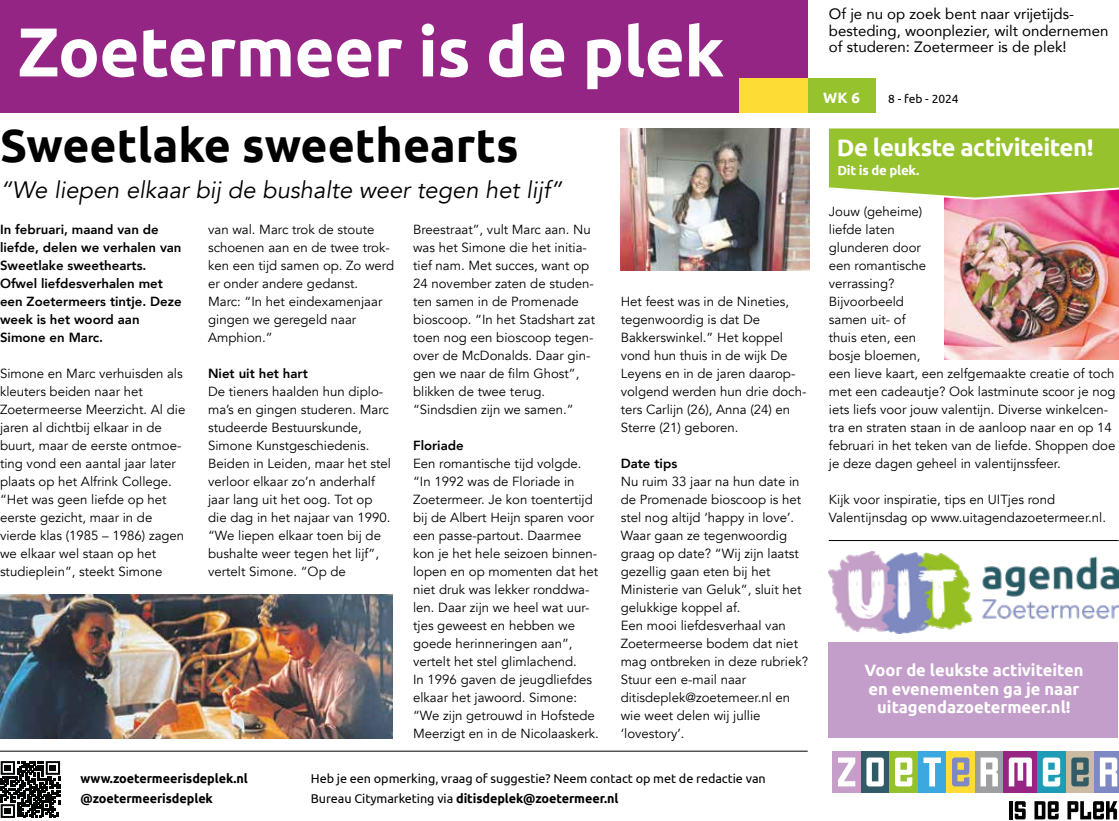
<style>
.page{position:relative;width:1119px;height:821px;background:#fff}
.page>*{position:absolute;margin:0;border:0;box-sizing:border-box;transform-origin:0 0}
.t1{font:700 69px "Ubuntu";letter-spacing:-.01em;color:#fff}
.t2{font:700 46.5px "Ubuntu";color:#000}
.t3{font:700 24px "Ubuntu";letter-spacing:-.02em;color:#fff}
.t4{font:italic 23.7px "Avenir";color:#000}
.t5{font:700 16.5px/18.3px "Ubuntu";color:#fff;text-align:center}
.t6{font:15px/16.5px "Avenir";color:#000}
.t7{font:700 15px "Ubuntu";color:#fff}
.t8{font:13.2px/18px "Avenir Book 2";color:#000}
.t9{font:800 13.2px/18px "Avenir";color:#000}
.t10{font:13.2px "Avenir";color:#000}
.t11{font:700 13.2px "Ubuntu";letter-spacing:-.02em;color:#fff}
.t12{font:12.75px/19.5px "Ubuntu";letter-spacing:-.005em;color:#000}
.t13{font:700 12.75px/19.5px "Ubuntu";letter-spacing:-.005em;color:#000}
.t14{font:12px "Ubuntu";color:#000}
.s1{font-weight:700}
</style>
<div class="page">
<hr style="left:828px;top:540px;width:290px;height:1px;background:#000">
<div style="left:828px;top:642px;width:289px;height:96px;background:#c49eca"></div>
<img style="left:828px;top:551px;width:289px;height:82px">
<img style="left:944px;top:200px;width:174px;height:160px">
<svg style="left:828px;top:128px;width:290px;height:72px;background:#a1c342"></svg>
<div style="left:832px;top:751px;width:28px;height:41px;background:#c59fca"></div>
<div style="left:860px;top:751px;width:29px;height:41px;background:#315b67"></div>
<div style="left:889px;top:751px;width:28px;height:41px;background:#94c12d"></div>
<div style="left:917px;top:751px;width:29px;height:41px;background:#3ca8df"></div>
<div style="left:946px;top:751px;width:28px;height:41px;background:#ffdc34"></div>
<div style="left:974px;top:751px;width:29px;height:41px;background:#9e9da0"></div>
<div style="left:1003px;top:751px;width:34px;height:41px;background:#962584"></div>
<div style="left:1037px;top:751px;width:28px;height:41px;background:#1d9cb7"></div>
<div style="left:1065px;top:751px;width:29px;height:41px;background:#cbbba3"></div>
<div style="left:1094px;top:751px;width:24px;height:41px;background:#7e88c3"></div>
<svg style="left:866px;top:757px;width:17px;height:29px"></svg>
<svg style="left:923px;top:757px;width:17px;height:29px"></svg>
<svg style="left:980px;top:757px;width:17px;height:29px"></svg>
<svg style="left:1099px;top:757px;width:18px;height:29px"></svg>
<svg style="left:1008px;top:757px;width:23px;height:29px"></svg>
<svg style="left:895px;top:757px;width:17px;height:29px"></svg>
<svg style="left:952px;top:757px;width:17px;height:29px"></svg>
<svg style="left:1042px;top:757px;width:17px;height:29px"></svg>
<svg style="left:1071px;top:757px;width:17px;height:29px"></svg>
<svg style="left:1009px;top:801px;width:3px;height:18px"></svg>
<svg style="left:1014px;top:801px;width:11px;height:18px"></svg>
<svg style="left:1034px;top:801px;width:24px;height:18px"></svg>
<svg style="left:1067px;top:801px;width:50px;height:18px"></svg>
<svg style="left:838px;top:757px;width:17px;height:29px"></svg>
<svg style="left:0;top:761px;width:61px;height:57px;fill:#010202"></svg>
<hr style="left:0;top:750px;width:807px;height:1px;background:#000">
<div style="left:0;top:0;width:807px;height:112px;background:#952584"></div>
<div style="left:806px;top:78px;width:69px;height:34px;background:#95c22d"></div>
<div style="left:738px;top:78px;width:69px;height:34px;background:#fedc36"></div>
<img style="left:620px;top:128px;width:189px;height:142px">
<img style="left:0;top:594px;width:392px;height:144px">
<h1 class="t1" style="left:17px;top:10px;width:708px">Zoetermeer is de plek</h1>
<h2 class="t2" style="left:0;top:117px;width:520px">Sweetlake sweethearts</h2>
<h3 class="t4" style="left:0;top:176px;width:564px">“We liepen elkaar bij de bushalte weer tegen het lijf”</h3>
<p class="t9" style="left:0;top:220px;width:183px">In februari, maand van de liefde, delen we verhalen van<br>Sweetlake sweethearts.<br>Ofwel liefdesverhalen met een Zoetermeers tintje. Deze week is het woord aan<br>Simone en Marc.</p>
<p class="t8" style="left:0;top:365px;width:187px">Simone en Marc verhuisden als kleuters beiden naar het<br>Zoetermeerse Meerzicht. Al die jaren al dichtbij elkaar in de buurt, maar de eerste ontmoe&shy;ting vond een aantal jaar later plaats op het Alfrink College. “Het was geen liefde op het eerste gezicht, maar in de vierde klas (1985 – 1986) zagen we elkaar wel staan op het studieplein”, steekt Simone</p>
<p class="t8" style="left:208px;top:221px;width:187px">van wal. Marc trok de stoute schoenen aan en de twee trok&shy;ken een tijd samen op. Zo werd er onder andere gedanst.<br>Marc: “In het eindexamenjaar gingen we geregeld naar<br>Amphion.”</p>
<p class="t9" style="left:208px;top:364px;width:101px">Niet uit het hart</p>
<p class="t8" style="left:208px;top:383px;width:184px">De tieners haalden hun diplo&shy;ma’s en gingen studeren. Marc studeerde Bestuurskunde,<br>Simone Kunstgeschiedenis.<br>Beiden in Leiden, maar het stel verloor elkaar zo’n anderhalf jaar lang uit het oog. Tot op die dag in het najaar van 1990. “We liepen elkaar toen bij de bushalte weer tegen het lijf”, vertelt Simone. “Op de</p>
<p class="t8" style="left:413px;top:221px;width:183px">Breestraat”, vult Marc aan. Nu was het Simone die het initia&shy;tief nam. Met succes, want op<br>24 november zaten de studen&shy;ten samen in de Promenade bioscoop. “In het Stadshart zat toen nog een bioscoop tegen&shy;over de McDonalds. Daar gin-</p>
<p class="t10" style="left:413px;top:366px;width:168px">gen we naar de film Ghost”,</p>
<p class="t8" style="left:413px;top:383px;width:162px">blikken de twee terug. “Sindsdien zijn we samen.”</p>
<p class="t9" style="left:413px;top:436px;width:52px">Floriade</p>
<p class="t8" style="left:413px;top:455px;width:187px">Een romantische tijd volgde. “In 1992 was de Floriade in<br>Zoetermeer. Je kon toentertijd bij de Albert Heijn sparen voor een passe-partout. Daarmee kon je het hele seizoen binnen&shy;lopen en op momenten dat het niet druk was lekker ronddwa&shy;len. Daar zijn we heel wat uur&shy;tjes geweest en hebben we goede herinneringen aan”, vertelt het stel glimlachend.<br>In 1996 gaven de jeugdliefdes elkaar het jawoord. Simone: “We zijn getrouwd in Hofstede<br>Meerzigt en in de Nicolaaskerk.</p>
<p class="t8" style="left:620px;top:293px;width:187px">Het feest was in de Nineties, tegenwoordig is dat De<br>Bakkerswinkel.” Het koppel vond hun thuis in de wijk De<br>Leyens en in de jaren daarop&shy;volgend werden hun drie doch&shy;ters Carlijn (26), Anna (24) en<br>Sterre (21) geboren.</p>
<p class="t9" style="left:620px;top:454px;width:58px">Date tips</p>
<p class="t8" style="left:620px;top:473px;width:182px">Nu ruim 33 jaar na hun date in de Promenade bioscoop is het stel nog altijd ‘happy in love’.<br>Waar gaan ze tegenwoordig graag op date? “Wij zijn laatst gezellig gaan eten bij het</p>
<p class="t10" style="left:620px;top:582px;width:182px">Ministerie van Geluk”, sluit het</p>
<p class="t8" style="left:620px;top:599px;width:189px">gelukkige koppel af.<br>Een mooi liefdesverhaal van<br>Zoetermeerse bodem dat niet mag ontbreken in deze rubriek?<br>Stuur een e-mail naar ditisdeplek@zoetemeer.nl en wie weet delen wij jullie ‘lovestory’.</p>
<p class="t13" style="left:80px;top:768px;width:169px">www.zoetermeerisdeplek.nl @zoetermeerisdeplek</p>
<p class="t12" style="left:311px;top:768px;width:456px">Heb je een opmerking, vraag of suggestie? Neem contact op met de redactie van<br>Bureau Citymarketing via <span class="s1">ditisdeplek@zoetermeer.nl</span></p>
<p class="t6" style="left:828px;top:5px;width:281px">Of je nu op zoek bent naar vrĳetĳds&shy;besteding, woonplezier, wilt ondernemen of studeren: Zoetermeer is de plek!</p>
<p class="t7" style="left:823px;top:88px;width:38px">WK 6</p>
<p class="t14" style="left:888px;top:91px;width:72px">8 - feb - 2024</p>
<h3 class="t3" style="left:836px;top:133px;width:258px">De leukste activiteiten!</h3>
<p class="t11" style="left:837px;top:162px;width:84px">Dit is de plek.</p>
<p class="t8" style="left:828px;top:203px;width:288px">Jouw (geheime)<br>liefde laten<br>glunderen door<br>een romantische<br>verrassing?<br>Bijvoorbeeld<br>samen uit- of<br>thuis eten, een<br>bosje bloemen,<br>een lieve kaart, een zelfgemaakte creatie of toch met een cadeautje? Ook lastminute scoor je nog iets liefs voor jouw valentijn. Diverse winkelcen&shy;tra en straten staan in de aanloop naar en op 14 februari in het teken van de liefde. Shoppen doe je deze dagen geheel in valentijnssfeer.</p>
<p class="t8" style="left:828px;top:491px;width:278px">Kijk voor inspiratie, tips en UITjes rond<br>Valentijnsdag op www.uitagendazoetermeer.nl.</p>
<p class="t5" style="left:864px;top:661px;width:221px">Voor de leukste activiteiten en evenementen ga je naar uitagendazoetermeer.nl!</p>
</div>
